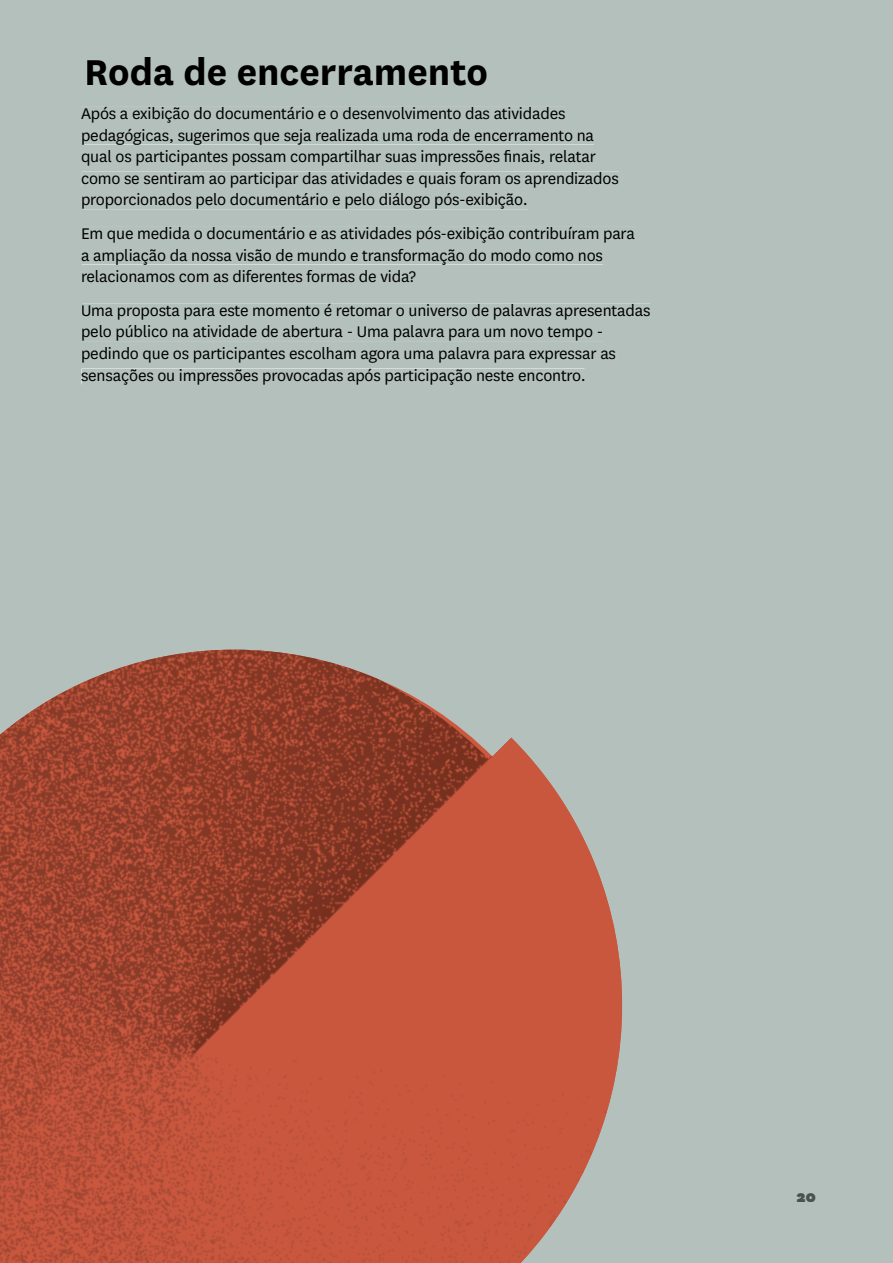
<style>
.page{position:relative;width:893px;height:1263px;background:#b3c0bb}
.page>*{position:absolute;margin:0;border:0;box-sizing:border-box;transform-origin:0 0}
.t1{font:700 42px "National";color:#000001}
.t2{font:18px/21.6px "National";letter-spacing:-.01em;color:#000001}
.t3{font:900 18px "National";color:#4b5250}
</style>
<div class="page">
<div style="left:797px;top:1193px;width:18px;height:9px;background:#b3c0bb"></div>
<div style="left:87px;top:57px;width:399px;height:29px;background:#b3c0bb"></div>
<div style="left:81px;top:107px;width:484px;height:16px;background:#b3c0bb"></div>
<div style="left:82px;top:129px;width:512px;height:15px;background:#b3c0bb"></div>
<div style="left:82px;top:150px;width:514px;height:16px;background:#b3c0bb"></div>
<div style="left:82px;top:172px;width:537px;height:15px;background:#b3c0bb"></div>
<div style="left:82px;top:193px;width:446px;height:16px;background:#b3c0bb"></div>
<div style="left:83px;top:227px;width:552px;height:16px;background:#b3c0bb"></div>
<div style="left:82px;top:248px;width:521px;height:16px;background:#b3c0bb"></div>
<div style="left:82px;top:270px;width:334px;height:12px;background:#b3c0bb"></div>
<div style="left:82px;top:304px;width:568px;height:15px;background:#b3c0bb"></div>
<div style="left:82px;top:325px;width:521px;height:16px;background:#b3c0bb"></div>
<div style="left:82px;top:347px;width:534px;height:16px;background:#b3c0bb"></div>
<div style="left:82px;top:369px;width:502px;height:15px;background:#b3c0bb"></div>
<div style="left:0;top:614px;width:659px;height:649px;background:#b3c0bb"></div>
<img style="left:0;top:650px;width:656px;height:613px">
<h1 class="t1" style="left:84px;top:43px;width:405px">Roda de encerramento</h1>
<p class="t2" style="left:81px;top:102px;width:539px">Após a exibição do documentário e o desenvolvimento das atividades pedagógicas, sugerimos que seja realizada uma roda de encerramento na qual os participantes possam compartilhar suas impressões finais, relatar como se sentiram ao participar das atividades e quais foram os aprendizados proporcionados pelo documentário e pelo diálogo pós-exibição.</p>
<p class="t2" style="left:81px;top:222px;width:555px">Em que medida o documentário e as atividades pós-exibição contribuíram para a ampliação da nossa visão de mundo e transformação do modo como nos relacionamos com as diferentes formas de vida?</p>
<p class="t2" style="left:81px;top:299px;width:571px">Uma proposta para este momento é retomar o universo de palavras apresentadas pelo público na atividade de abertura - Uma palavra para um novo tempo - pedindo que os participantes escolham agora uma palavra para expressar as sensações ou impressões provocadas após participação neste encontro.</p>
<p class="t3" style="left:796px;top:1183px;width:21px">20</p>
</div>
